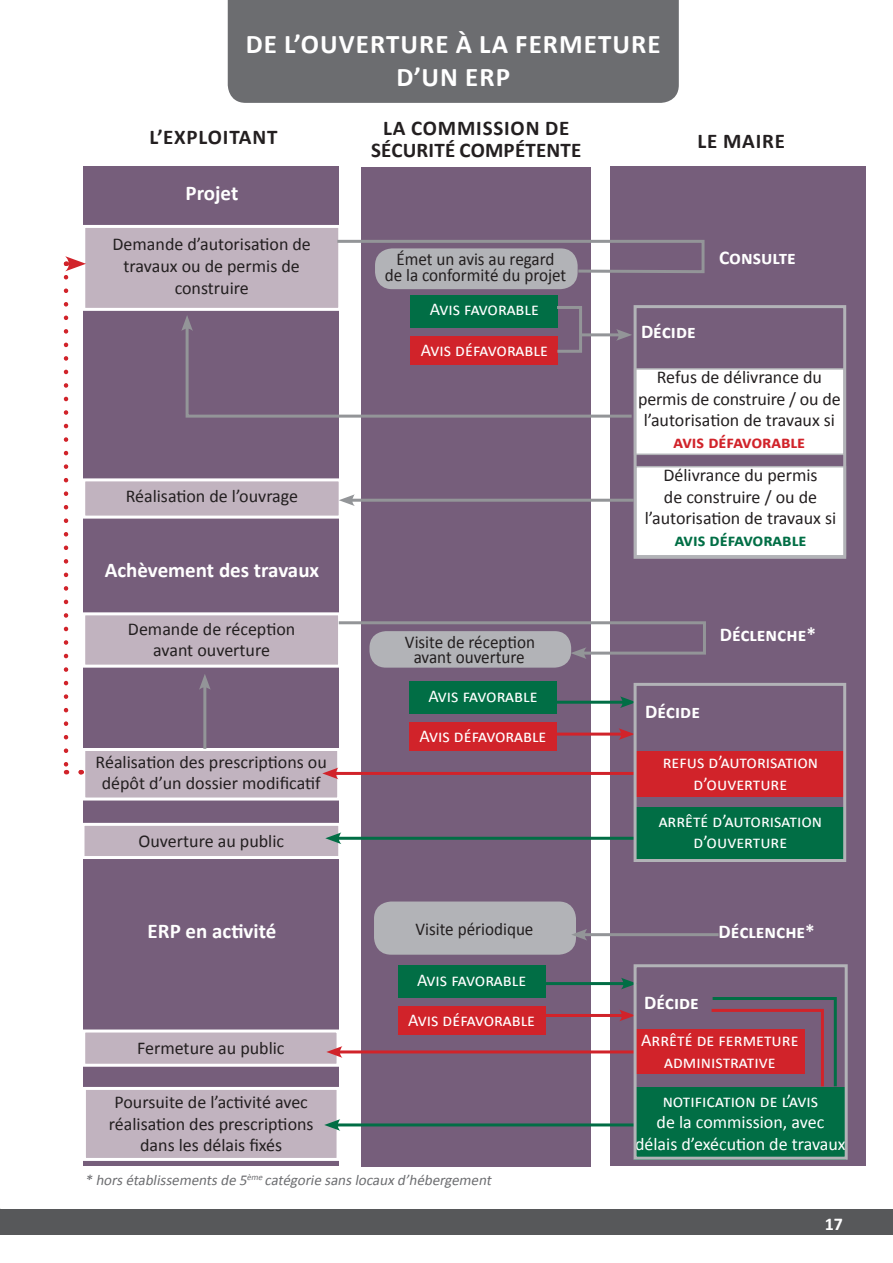
<style>
.page{position:relative;width:893px;height:1263px;background:#fff}
.page>*{position:absolute;margin:0;border:0;box-sizing:border-box;transform-origin:0 0}
.texte{font:700 27px "Calibri";letter-spacing:.04em;color:#fff}
.texte-2{font:700 21px "Calibri";color:#fff}
.texte-3{font:700 21px/22.5px "Calibri";letter-spacing:.01em;color:#231f20;text-align:center}
.texte-4{font:700 21px "Calibri";letter-spacing:.04em;color:#231f20}
.texte-5{font:700 19.5px "Calibri";color:#fff}
.texte-6{font:18px/21.6px "Calibri";color:#231f20;text-align:center}
.texte-7{font:18px/21.6px "Calibri";color:#fff;text-align:center}
.texte-8{font:18px/16.5px "Calibri";color:#231f20;text-align:center;scale:.95 1}
.texte-9{font:700 18px "Calibri";color:#d1232a}
.t1{font:700 18px "Calibri";color:#fff}
.legende{font:italic 15px "Calibri";color:#6c6d70}
.s1{font-weight:700;color:#016e45}
</style>
<div class="page">
<div style="left:0;top:1209px;width:893px;height:26px;background:#57585a"></div>
<div style="left:84px;top:166px;width:255px;height:999px;background:#765e7b"></div>
<div style="left:361px;top:167px;width:230px;height:999px;background:#765e7b"></div>
<div style="left:610px;top:167px;width:255px;height:999px;background:#765e7b"></div>
<div style="left:84px;top:226px;width:256px;height:83px;background:#c1b3bf"></div>
<div style="left:82px;top:225px;width:259px;height:86px;border:3px solid #fff"></div>
<div style="left:374px;top:901px;width:202px;height:54px;background:#b2b3b7;border-radius:17px"></div>
<div style="left:635px;top:369px;width:209px;height:85px;background:#fff"></div>
<div style="left:634px;top:368px;width:211px;height:87px;border:2px solid #b2b3b7"></div>
<div style="left:636px;top:467px;width:209px;height:89px;background:#fff"></div>
<div style="left:635px;top:466px;width:211px;height:90px;border:2px solid #b2b3b7"></div>
<div style="left:409px;top:722px;width:148px;height:29px;background:#d1232a"></div>
<div style="left:398px;top:1006px;width:147px;height:28px;background:#d1232a"></div>
<div style="left:635px;top:1029px;width:170px;height:45px;background:#d1232a"></div>
<div style="left:635px;top:752px;width:211px;height:45px;background:#d1232a"></div>
<div style="left:411px;top:295px;width:147px;height:33px;background:#016e45"></div>
<div style="left:409px;top:681px;width:148px;height:33px;background:#016e45"></div>
<div style="left:398px;top:965px;width:147px;height:32px;background:#016e45"></div>
<div style="left:635px;top:807px;width:211px;height:51px;background:#016e45"></div>
<div style="left:635px;top:1087px;width:211px;height:73px;background:#016e45"></div>
<div style="left:84px;top:480px;width:256px;height:37px;background:#c1b3bf"></div>
<div style="left:82px;top:478px;width:260px;height:41px;border:3px solid #fff"></div>
<div style="left:84px;top:614px;width:256px;height:52px;background:#c1b3bf"></div>
<div style="left:82px;top:612px;width:259px;height:56px;border:3px solid #fff"></div>
<div style="left:84px;top:749px;width:255px;height:50px;background:#c1b3bf"></div>
<div style="left:82px;top:748px;width:258px;height:52px;border:3px solid #fff"></div>
<div style="left:83px;top:824px;width:257px;height:33px;background:#c1b3bf"></div>
<div style="left:81px;top:823px;width:260px;height:36px;border:3px solid #fff"></div>
<div style="left:84px;top:1031px;width:254px;height:34px;background:#c1b3bf"></div>
<div style="left:82px;top:1029px;width:258px;height:38px;border:3px solid #fff"></div>
<div style="left:84px;top:1088px;width:254px;height:71px;background:#c1b3bf"></div>
<div style="left:83px;top:1087px;width:257px;height:74px;border:3px solid #fff"></div>
<hr style="left:349px;top:499px;width:285px;height:3px;background:#939598">
<svg style="left:339px;top:494px;width:16px;height:12px"></svg>
<hr style="left:333px;top:772px;width:302px;height:3px;background:#d1232a">
<svg style="left:322px;top:767px;width:16px;height:12px"></svg>
<hr style="left:557px;top:733px;width:67px;height:3px;background:#d1232a">
<svg style="left:619px;top:728px;width:15px;height:12px"></svg>
<hr style="left:545px;top:1014px;width:80px;height:3px;background:#d1232a">
<svg style="left:620px;top:1009px;width:14px;height:12px"></svg>
<hr style="left:582px;top:933px;width:137px;height:3px;background:#939598">
<svg style="left:572px;top:929px;width:15px;height:11px"></svg>
<hr style="left:336px;top:837px;width:299px;height:3px;background:#016e45">
<svg style="left:325px;top:832px;width:16px;height:12px"></svg>
<hr style="left:556px;top:701px;width:70px;height:3px;background:#016e45">
<svg style="left:620px;top:696px;width:14px;height:12px"></svg>
<hr style="left:544px;top:982px;width:83px;height:3px;background:#016e45">
<svg style="left:621px;top:978px;width:13px;height:11px"></svg>
<hr style="left:337px;top:1050px;width:298px;height:3px;background:#d1232a">
<svg style="left:326px;top:1046px;width:16px;height:12px"></svg>
<hr style="left:335px;top:1123px;width:300px;height:3px;background:#016e45">
<svg style="left:324px;top:1119px;width:16px;height:12px"></svg>
<svg style="left:711px;top:997px;width:126px;height:90px"></svg>
<hr style="left:203px;top:684px;width:3px;height:65px;background:#939598">
<svg style="left:199px;top:674px;width:12px;height:16px"></svg>
<svg style="left:181px;top:304px;width:453px;height:115px"></svg>
<div style="left:375px;top:248px;width:203px;height:41px;background:#b2b3b7;border-radius:17px"></div>
<div style="left:369px;top:631px;width:202px;height:37px;background:#b2b3b7;border-radius:16px"></div>
<div style="left:634px;top:683px;width:212px;height:179px;border:3px solid #b2b3b7"></div>
<div style="left:634px;top:964px;width:214px;height:196px;border:3px solid #b2b3b7"></div>
<div style="left:634px;top:305px;width:212px;height:254px;border:3px solid #b2b3b7"></div>
<svg style="left:64px;top:277px;width:18px;height:497px"></svg>
<svg style="left:65px;top:256px;width:21px;height:15px"></svg>
<svg style="left:337px;top:620px;width:369px;height:39px"></svg>
<svg style="left:337px;top:238px;width:368px;height:37px"></svg>
<div style="left:228px;top:0;width:451px;height:103px;background:#6c6d70"></div>
<p class="texte" style="left:246px;top:27px;width:416px">DE L’OUVERTURE À LA FERMETURE</p>
<p class="texte" style="left:396px;top:60px;width:115px">D’UN ERP</p>
<p class="texte-4" style="left:150px;top:123px;width:129px">L’EXPLOITANT</p>
<p class="texte-3" style="left:371px;top:116px;width:212px">LA COMMISSION DE<br>SÉCURITÉ COMPÉTENTE</p>
<p class="texte-2" style="left:186px;top:179px;width:54px">Projet</p>
<p class="texte-6" style="left:113px;top:234px;width:200px">Demande d’autorisation de</p>
<p class="texte-6" style="left:124px;top:255px;width:178px">travaux ou de permis de</p>
<p class="texte-6" style="left:175px;top:277px;width:76px">construire</p>
<p class="texte-8" style="left:385px;top:251px;width:193px">Émet un avis au regard<br>de la conformité du projet</p>
<p class="texte-7" style="left:430px;top:298px;width:111px">Avis favorable</p>
<p class="texte-4" style="left:697px;top:127px;width:89px">LE MAIRE</p>
<p class="texte-5" style="left:719px;top:245px;width:78px">Consulte</p>
<p class="texte-6" style="left:126px;top:486px;width:174px">Réalisation de l’ouvrage</p>
<p class="texte-2" style="left:105px;top:557px;width:216px">Achèvement des travaux</p>
<p class="texte-6" style="left:128px;top:618px;width:169px">Demande de réception</p>
<p class="texte-6" style="left:153px;top:640px;width:118px">avant ouverture</p>
<p class="texte-6" style="left:96px;top:751px;width:233px">Réalisation des prescriptions ou dépôt d’un dossier modificatif</p>
<p class="texte-6" style="left:139px;top:830px;width:147px">Ouverture au public</p>
<p class="texte-2" style="left:148px;top:918px;width:130px">ERP en activité</p>
<p class="texte-6" style="left:137px;top:1037px;width:149px">Fermeture au public</p>
<p class="texte-6" style="left:109px;top:1091px;width:206px">Poursuite de l’activité avec réalisation des prescriptions dans les délais fixés</p>
<p class="texte-7" style="left:421px;top:339px;width:128px">Avis défavorable</p>
<p class="texte-8" style="left:405px;top:634px;width:138px;line-height:15px">Visite de réception avant ouverture</p>
<p class="texte-7" style="left:428px;top:686px;width:111px">Avis favorable</p>
<p class="texte-7" style="left:419px;top:725px;width:128px">Avis défavorable</p>
<p class="texte-8" style="left:415px;top:920px;width:126px">Visite périodique</p>
<p class="texte-7" style="left:417px;top:969px;width:111px">Avis favorable</p>
<p class="texte-7" style="left:408px;top:1009px;width:128px">Avis défavorable</p>
<p class="legende" style="left:85px;top:1170px;width:411px">* horsétablissementsde 5<sup>ème</sup> catégorie sanslocaux d’hébergement</p>
<p class="texte-5" style="left:641px;top:319px;width:56px">Décide</p>
<p class="texte-6" style="left:638px;top:366px;width:204px">Refus de délivrance du permis de construire / ou de l’autorisation de travaux si</p>
<p class="texte-9" style="left:674px;top:430px;width:133px">avis défavorable</p>
<p class="texte-6" style="left:645px;top:464px;width:193px">Délivrance du permis<br>de construire / ou de l’autorisation de travaux si <span class="s1">avis défavorable</span></p>
<p class="texte-5" style="left:720px;top:622px;width:98px">Déclenche*</p>
<p class="texte-5" style="left:645px;top:699px;width:56px">Décide</p>
<p class="texte-7" style="left:663px;top:751px;width:157px">refus d’autorisation d’ouverture</p>
<p class="texte-7" style="left:659px;top:810px;width:165px">arrêté d’autorisation d’ouverture</p>
<p class="texte-5" style="left:719px;top:919px;width:98px">Déclenche*</p>
<p class="texte-5" style="left:644px;top:990px;width:56px">Décide</p>
<p class="texte-7" style="left:641px;top:1029px;width:159px">Arrêté de fermeture administrative</p>
<p class="texte-7" style="left:663px;top:1090px;width:157px">notification de l’avis</p>
<p class="texte-7" style="left:635px;top:1111px;width:212px">de la commission, avec délais d’exécution de travaux</p>
<p class="t1" style="left:825px;top:1212px;width:20px">17</p>
</div>
